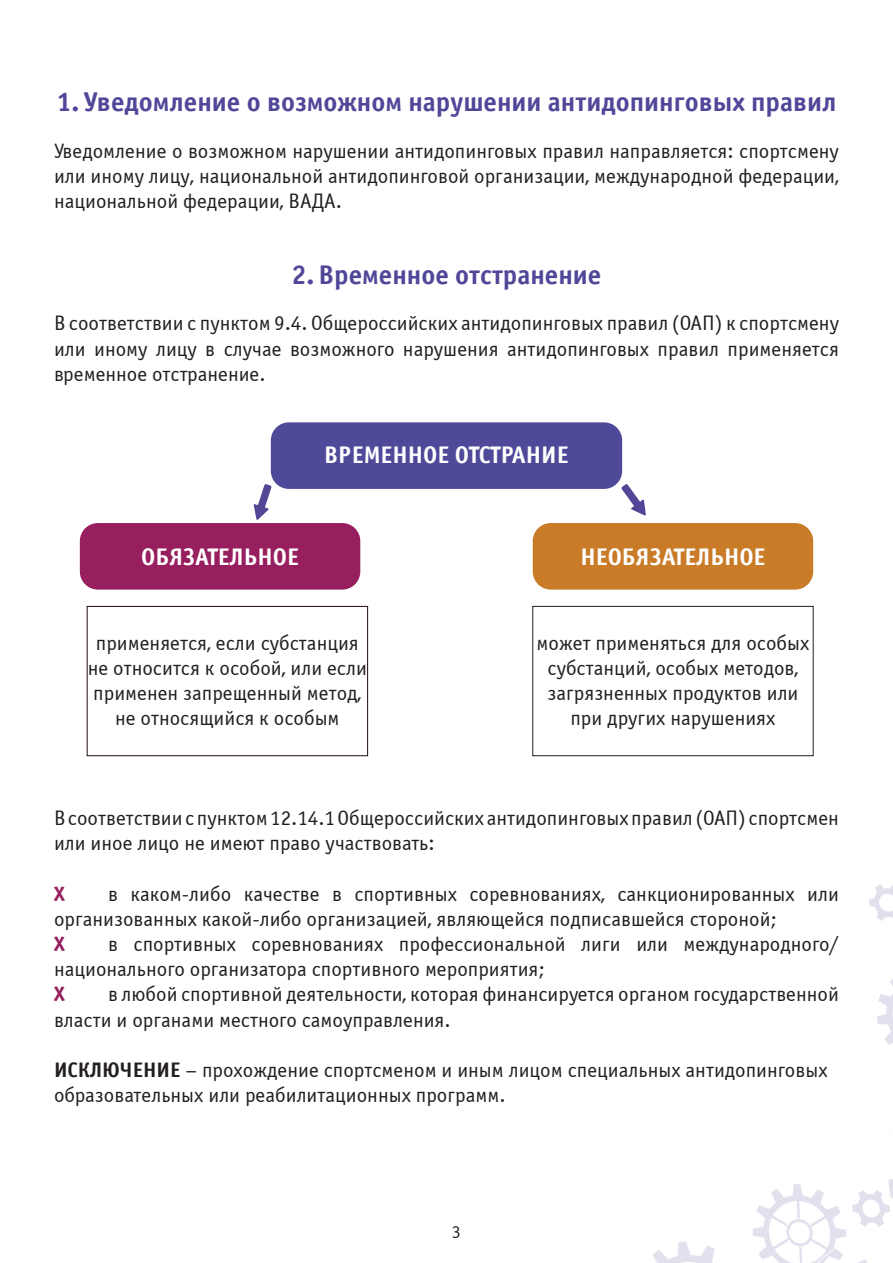
<style>
.page{position:relative;width:893px;height:1263px;background:#fff}
.page>*{position:absolute;margin:0;border:0;box-sizing:border-box;transform-origin:0 0}
.t1{font:700 27px "Officina Sans Win C";color:#504799}
.t2{font:700 24px "Officina Sans Win C";color:#fff}
.t3{font:21px/25.2px "Officina Sans Win C";color:#231f20}
.t4{font:700 21px "Officina Sans Win C";color:#971e5f}
.t5{font:700 21px "Officina Sans Win C";color:#971f5e}
.t6{font:18px "Officina Sans Win C";color:#231f20}
.s1{font-weight:700}
</style>
<div class="page">
<div style="left:271px;top:422px;width:351px;height:67px;background:#4f4999;border-radius:18px"></div>
<div style="left:80px;top:523px;width:280px;height:67px;background:#971e5f;border-radius:18px"></div>
<div style="left:533px;top:523px;width:280px;height:67px;background:#c97b28;border-radius:18px"></div>
<div style="left:87px;top:606px;width:281px;height:150px;border:1px solid #1f0b0d"></div>
<div style="left:532px;top:606px;width:282px;height:150px;border:1px solid #231f20"></div>
<svg style="left:869px;top:885px;width:24px;height:36px"></svg>
<svg style="left:653px;top:979px;width:240px;height:284px"></svg>
<svg style="left:254px;top:484px;width:18px;height:36px"></svg>
<svg style="left:621px;top:484px;width:25px;height:32px"></svg>
<p class="t1" style="left:57px;top:86px;width:781px">1. Уведомление о возможном нарушении антидопинговых правил</p>
<p class="t3" style="left:54px;top:138px;width:786px;text-align:justify">Уведомление о возможном нарушении антидопинговых правил направляется: спортсмену или иному лицу, национальной антидопинговой организации, международной федерации, национальной федерации, ВАДА.</p>
<p class="t1" style="left:291px;top:259px;width:311px">2. Временное отстранение</p>
<p class="t3" style="left:54px;top:311px;width:786px;text-align:justify">В соответствии с пунктом 9.4. Общероссийских антидопинговых правил (ОАП) к спортсмену или иному лицу в случае возможного нарушения антидопинговых правил применяется временное отстранение.</p>
<p class="t2" style="left:324px;top:441px;width:246px">ВРЕМЕННОЕ ОТСТРАНИЕ</p>
<p class="t2" style="left:141px;top:544px;width:159px">ОБЯЗАТЕЛЬНОЕ</p>
<p class="t2" style="left:580px;top:544px;width:187px">НЕОБЯЗАТЕЛЬНОЕ</p>
<p class="t3" style="left:88px;top:630px;width:281px;text-align:center">применяется, если субстанция не относится к особой, или если применен запрещенный метод, не относящийся к особым</p>
<p class="t3" style="left:537px;top:630px;width:274px;text-align:center">может применяться для особых субстанций, особых методов, загрязненных продуктов или при других нарушениях</p>
<p class="t3" style="left:54px;top:806px;width:786px">В соответствии с пунктом 12.14.1 Общероссийских антидопинговых правил (ОАП) спортсмен или иное лицо не имеют право участвовать:</p>
<p class="t5" style="left:54px;top:881px;width:12px">X</p>
<p class="t3" style="left:54px;top:881px;width:786px;text-indent:54px">в каком-либо качестве в спортивных соревнованиях, санкционированных или организованных какой-либо организацией, являющейся подписавшейся стороной;</p>
<p class="t4" style="left:54px;top:932px;width:12px">X</p>
<p class="t3" style="left:54px;top:932px;width:786px;text-indent:54px">в спортивных соревнованиях профессиональной лиги или международного/ национального организатора спортивного мероприятия;</p>
<p class="t4" style="left:54px;top:982px;width:12px">X</p>
<p class="t3" style="left:54px;top:982px;width:786px;text-indent:54px">в любой спортивной деятельности, которая финансируется органом государственной власти и органами местного самоуправления.</p>
<p class="t3" style="left:54px;top:1058px;width:775px"><span class="s1">ИСКЛЮЧЕНИЕ</span> – прохождение спортсменом и иным лицом специальных антидопинговых образовательных или реабилитационных программ.</p>
<p class="t6" style="left:452px;top:1222px;width:10px">3</p>
</div>
